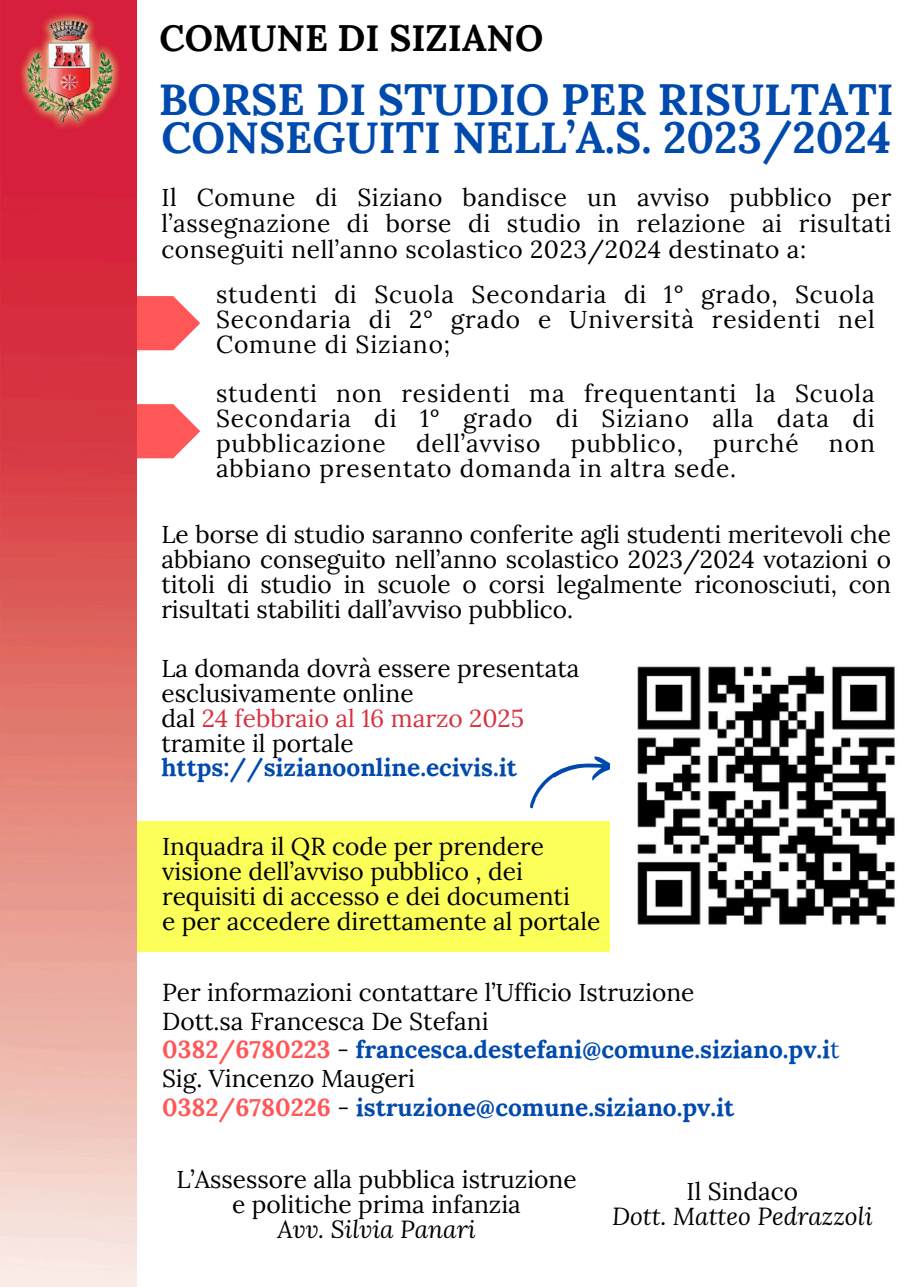
<style>
.page{position:relative;width:919px;height:1287px;background:#fff}
.page>*{position:absolute;margin:0;border:0;box-sizing:border-box;transform-origin:0 0}
.t1{font:700 43.75px/38.1px "Lora";color:#004aad}
.t2{font:700 36.75px "Lora";color:#000}
.t3{font:24.5px/24.8px "Lora";color:#000;text-align:justify}
.t4{font:700 24.5px/28.9px "Lora";color:#004aad}
.t5{font:italic 24.5px "Lora";color:#000}
.t6{font:24.5px "Lora";color:#d93141}
.s1{color:#000}
.s2{color:#ff5757}
.s3{font-weight:400;color:#000}
.s4{font-weight:400}
</style>
<div class="page">
<svg style="left:136px;top:296px;width:64px;height:54px"></svg>
<svg style="left:136px;top:404px;width:64px;height:54px"></svg>
<svg style="left:530px;top:756px;width:80px;height:53px"></svg>
<div style="left:119px;top:821px;width:491px;height:131px;background:#fcff59"></div>
<img style="left:0;top:0;width:136px;height:1286px">
<img style="left:637px;top:666px;width:258px;height:259px">
<p class="t2" style="left:159px;top:14px;width:385px">COMUNE DI SIZIANO</p>
<p class="t1" style="left:159px;top:80px;width:736px">BORSE DI STUDIO PER RISULTATI<br>CONSEGUITI NELL’A.S. 2023/2024</p>
<p class="t3" style="left:161px;top:185px;width:731px;line-height:25.7px">Il Comune di Siziano bandisce un avviso pubblico per l’assegnazione di borse di studio in relazione ai risultati conseguiti nell’anno scolastico 2023/2024 destinato a:</p>
<p class="t3" style="left:216px;top:281px;width:660px">studenti di Scuola Secondaria di 1° grado, Scuola Secondaria di 2° grado e Università residenti nel Comune di Siziano;</p>
<p class="t3" style="left:216px;top:381px;width:660px">studenti non residenti ma frequentanti la Scuola Secondaria di 1° grado di Siziano alla data di pubblicazione dell’avviso pubblico, purché non abbiano presentato domanda in altra sede.</p>
<p class="t3" style="left:161px;top:522px;width:731px">Le borse di studio saranno conferite agli studenti meritevoli che abbiano conseguito nell’anno scolastico 2023/2024 votazioni o titoli di studio in scuole o corsi legalmente riconosciuti, con risultati stabiliti dall’avviso pubblico.</p>
<p class="t3" style="left:161px;top:655px;width:420px">La domanda dovrà essere presentata</p>
<h2 class="t3" style="left:161px;top:680px;width:254px">esclusivamente online</h2>
<h1 class="t6" style="left:161px;top:701px;width:364px"><span class="s1">dal</span> 24 febbraio al 16 marzo 2025</h1>
<p class="t3" style="left:161px;top:730px;width:194px">tramite il portale</p>
<p class="t4" style="left:161px;top:753px;width:357px">https://sizianoonline.ecivis.it</p>
<p class="t3" style="left:162px;top:833px;width:383px">Inquadra il QR code per prendere</p>
<p class="t3" style="left:162px;top:858px;width:409px">visione dell’avviso pubblico , dei requisiti di accesso e dei documenti</p>
<p class="t3" style="left:162px;top:908px;width:440px">e per accedere direttamente al portale</p>
<p class="t3" style="left:162px;top:979px;width:534px">Per informazioni contattare l’Ufficio Istruzione</p>
<p class="t3" style="left:162px;top:1008px;width:328px">Dott.sa Francesca De Stefani</p>
<p class="t4" style="left:162px;top:1034px;width:679px"><span class="s2">0382/6780223</span> <span class="s3">-</span> francesca.destefani@comune.siziano.pv.i<span class="s4">t</span></p>
<p class="t4" style="left:162px;top:1063px;width:574px"><span class="s3">Sig. Vincenzo Maugeri<br></span><span class="s2">0382/6780226</span> <span class="s3">-</span> istruzione@comune.siziano.pv.it</p>
<p class="t3" style="left:176px;top:1166px;width:402px">L’Assessore alla pubblica istruzione</p>
<p class="t3" style="left:232px;top:1191px;width:290px">e politiche prima infanzia</p>
<p class="t5" style="left:277px;top:1212px;width:200px">Avv. Silvia Panari</p>
<p class="t3" style="left:686px;top:1178px;width:113px">Il Sindaco</p>
<p class="t5" style="left:612px;top:1199px;width:262px">Dott. Matteo Pedrazzoli</p>
</div>
